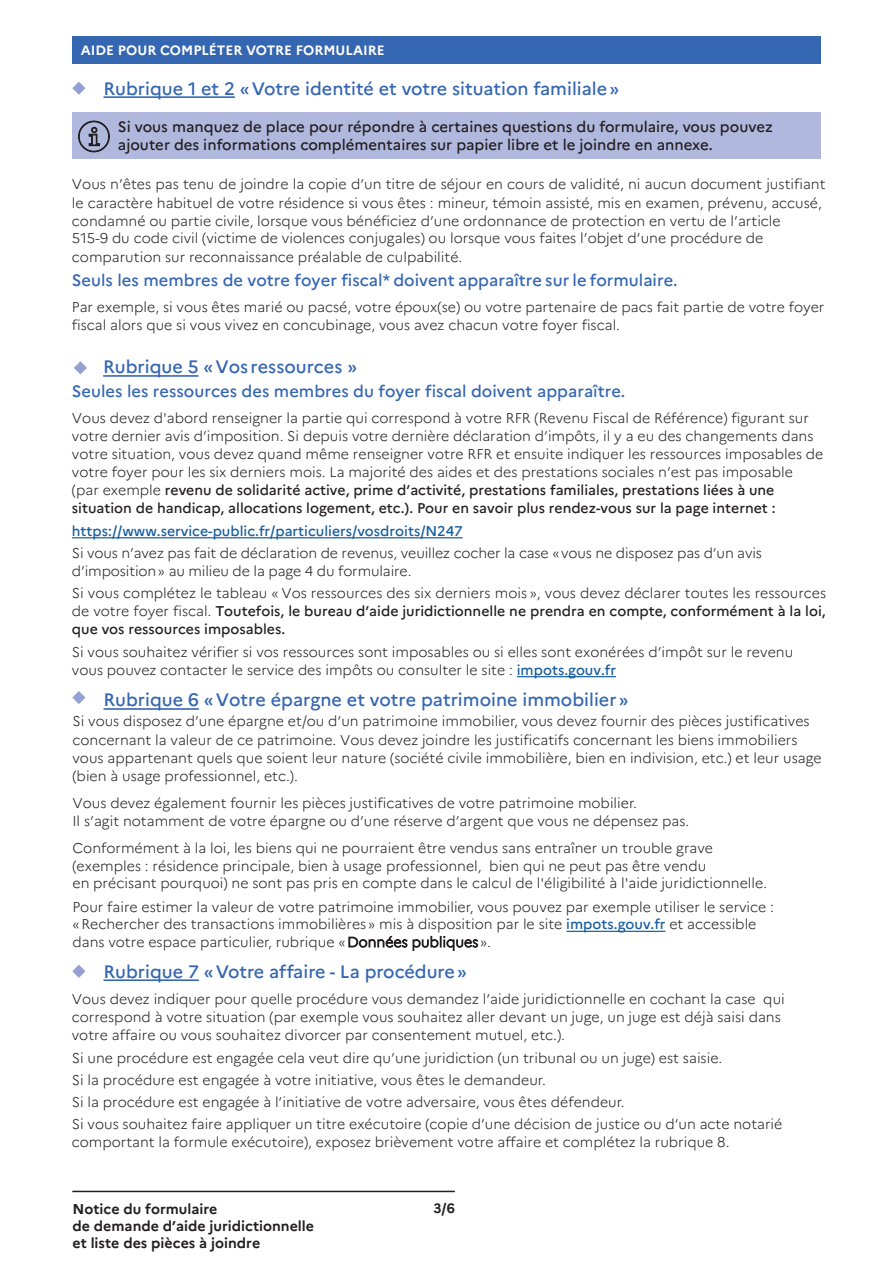
<style>
.page{position:relative;width:893px;height:1263px;background:#fff}
.page>*{position:absolute;margin:0;border:0;box-sizing:border-box;transform-origin:0 0}
.t1{font:500 18px "Marianne";color:#3566b1}
.t2{font:500 16.5px "Marianne";color:#3566b1}
.t3{font:500 15px/18px "Marianne";color:#231f20}
.t4{font:700 14.25px/17.1px "Marianne";color:#231f20}
.t5{font:300 14.1px/18px "Marianne";color:#231f20}
.t6{font:500 14.1px/18px "Marianne";color:#231f20}
.t7{font:700 13.5px "Marianne";color:#fff}
.t8{font:700 13.5px "Marianne";color:#231f20}
.s1{font-weight:500}
.s2{font-weight:500;color:#175d9e}
.s3{font-weight:300}
</style>
<div class="page">
<hr style="left:72px;top:1191px;width:383px;height:1px;background:#231f20">
<hr style="left:104px;top:96px;width:131px;height:2px;background:#3566b1">
<hr style="left:104px;top:979px;width:95px;height:2px;background:#3566b1">
<svg style="left:72px;top:82px;width:14px;height:13px"></svg>
<svg style="left:72px;top:691px;width:14px;height:13px"></svg>
<svg style="left:72px;top:965px;width:14px;height:13px"></svg>
<div style="left:72px;top:36px;width:748px;height:27px;background:#3566b1"></div>
<div style="left:72px;top:113px;width:749px;height:46px;background:#b0b9dd"></div>
<svg style="left:78px;top:120px;width:32px;height:33px"></svg>
<svg style="left:74px;top:361px;width:13px;height:13px"></svg>
<hr style="left:103px;top:375px;width:96px;height:2px;background:#3566b1">
<hr style="left:72px;top:537px;width:390px;height:1px;background:#175d9e">
<hr style="left:517px;top:676px;width:99px;height:1px;background:#175d9e">
<hr style="left:104px;top:708px;width:95px;height:2px;background:#3566b1">
<hr style="left:566px;top:931px;width:99px;height:1px;background:#175d9e">
<p class="t7" style="left:81px;top:42px;width:306px">AIDE POUR COMPLÉTER VOTRE FORMULAIRE</p>
<p class="t1" style="left:104px;top:77px;width:517px">Rubrique 1 et 2 «Votre identité et votre situation familiale»</p>
<p class="t3" style="left:118px;top:118px;width:657px">Si vous manquez de place pour répondre à certaines questions du formulaire, vous pouvez ajouter des informations complémentaires sur papier libre et le joindre en annexe.</p>
<p class="t5" style="left:72px;top:175px;width:755px">Vous n’êtes pas tenu de joindre la copie d’un titre de séjour en cours de validité, ni aucun document justifiant le caractère habituel de votre résidence si vous êtes : mineur, témoin assisté, mis en examen, prévenu, accusé, condamné ou partie civile, lorsque vous bénéficiez d’une ordonnance de protection en vertu de l’article<br>515-9 du code civil (victime de violences conjugales) ou lorsque vous faites l’objet d’une procédure de comparution sur reconnaissance préalable de culpabilité.</p>
<p class="t2" style="left:72px;top:270px;width:607px">Seuls les membres de votre foyer fiscal* doivent apparaître sur le formulaire.</p>
<p class="t5" style="left:72px;top:297px;width:754px;line-height:18.6px">Par exemple, si vous êtes marié ou pacsé, votre époux(se) ou votre partenaire de pacs fait partie de votre foyer fiscal alors que si vous vivez en concubinage, vous avez chacun votre foyer fiscal.</p>
<p class="t1" style="left:103px;top:356px;width:255px">Rubrique 5 « Vos ressources »</p>
<p class="t2" style="left:72px;top:381px;width:555px">Seules les ressources des membres du foyer fiscal doivent apparaître.</p>
<p class="t5" style="left:72px;top:409px;width:753px">Vous devez d'abord renseigner la partie qui correspond à votre RFR (Revenu Fiscal de Référence) figurant sur votre dernier avis d’imposition. Si depuis votre dernière déclaration d’impôts, il y a eu des changements dans votre situation, vous devez quand même renseigner votre RFR et ensuite indiquer les ressources imposables de votre foyer pour les six derniers mois. La majorité des aides et des prestations sociales n’est pas imposable<br>(par exemple <span class="s1">revenu de solidarité active, prime d’activité, prestations familiales, prestations liées à une situation de handicap, allocations logement, etc.). Pour en savoir plus rendez-vous sur la page internet :</span></p>
<p class="t5" style="left:72px;top:520px;width:692px;line-height:22.2px"><span class="s2">https://www.service-public.fr/particuliers/vosdroits/N247<br></span>Si vous n’avez pas fait de déclaration de revenus, veuillez cocher la case «vous ne disposez pas d’un avis</p>
<p class="t5" style="left:72px;top:560px;width:756px;line-height:22.2px">d’imposition» au milieu de la page 4 du formulaire.<br>Si vous complétez le tableau « Vos ressources des six derniers mois », vous devez déclarer toutes les ressources</p>
<p class="t6" style="left:72px;top:602px;width:755px"><span class="s3">de votre foyer fiscal.</span> Toutefois, le bureau d’aide juridictionnelle ne prendra en compte, conformément à la loi, que vos ressources imposables.</p>
<p class="t5" style="left:72px;top:642px;width:723px">Si vous souhaitez vérifier si vos ressources sont imposables ou si elles sont exonérées d’impôt sur le revenu vous pouvez contacter le service des impôts ou consulter le site : <span class="s2">impots.gouv.fr</span></p>
<p class="t1" style="left:104px;top:689px;width:527px">Rubrique 6 « Votre épargne et votre patrimoine immobilier »</p>
<p class="t5" style="left:72px;top:712px;width:751px">Si vous disposez d’une épargne et/ou d’un patrimoine immobilier, vous devez fournir des pièces justificatives concernant la valeur de ce patrimoine. Vous devez joindre les justificatifs concernant les biens immobiliers vous appartenant quels que soient leur nature (société civile immobilière, bien en indivision, etc.) et leur usage (bien à usage professionnel, etc.).</p>
<p class="t5" style="left:72px;top:794px;width:618px">Vous devez également fournir les pièces justificatives de votre patrimoine mobilier.<br>Il s’agit notamment de votre épargne ou d’une réserve d’argent que vous ne dépensez pas.</p>
<p class="t5" style="left:72px;top:839px;width:696px">Conformément à la loi, les biens qui ne pourraient être vendus sans entraîner un trouble grave (exemples : résidence principale, bien à usage professionnel, bien qui ne peut pas être vendu<br>en précisant pourquoi) ne sont pas pris en compte dans le calcul de l'éligibilité à l'aide juridictionnelle.</p>
<p class="t5" style="left:72px;top:898px;width:703px">Pour faire estimer la valeur de votre patrimoine immobilier, vous pouvez par exemple utiliser le service : « Rechercher des transactions immobilières » mis à disposition par le site <span class="s2">impots.gouv.fr</span> et accessible dans votre espace particulier, rubrique « Données publiques».</p>
<p class="t1" style="left:104px;top:960px;width:365px">Rubrique 7 «Votre affaire - La procédure»</p>
<p class="t5" style="left:72px;top:990px;width:714px">Vous devez indiquer pour quelle procédure vous demandez l’aide juridictionnelle en cochant la case qui correspond à votre situation (par exemple vous souhaitez aller devant un juge, un juge est déjà saisi dans votre affaire ou vous souhaitez divorcer par consentement mutuel, etc.).</p>
<p class="t5" style="left:72px;top:1046px;width:712px;line-height:22.2px">Si une procédure est engagée cela veut dire qu’une juridiction (un tribunal ou un juge) est saisie.<br>Si la procédure est engagée à votre initiative, vous êtes le demandeur.<br>Si la procédure est engagée à l’initiative de votre adversaire, vous êtes défendeur.<br>Si vous souhaitez faire appliquer un titre exécutoire (copie d’une décision de justice ou d’un acte notarié</p>
<p class="t5" style="left:72px;top:1132px;width:659px">comportant la formule exécutoire), exposez brièvement votre affaire et complétez la rubrique 8.</p>
<p class="t4" style="left:72px;top:1200px;width:147px">Notice du formulaire</p>
<p class="t8" style="left:433px;top:1200px;width:23px">3/6</p>
<p class="t4" style="left:72px;top:1217px;width:243px">de demande d’aide juridictionnelle et liste des pièces à joindre</p>
</div>
